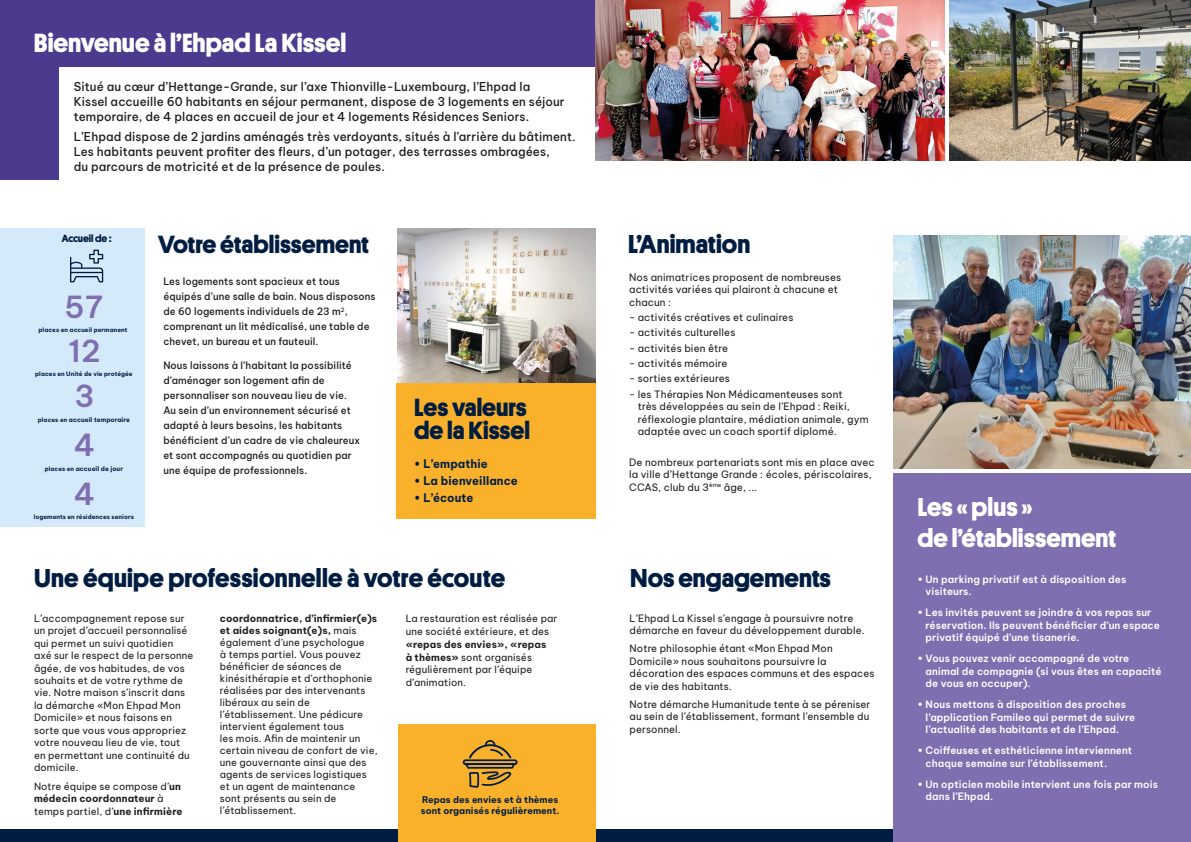
<style>
.page{position:relative;width:1191px;height:842px;background:#fff}
.page>*{position:absolute;margin:0;border:0;box-sizing:border-box;transform-origin:0 0}
.t1{font:600 29.8px "Be Vietnam Pro";color:#7f6fb0}
.t2{font:700 26.4px "Platform";color:#fff}
.t3{font:700 26px "Platform";color:#001d41}
.t4{font:700 26px/31.5px "Platform";color:#fff}
.t5{font:700 25px/23px "Platform";color:#001d41}
.t6{font:500 12px/15px "Be Vietnam Pro";letter-spacing:.01em;color:#1d1d1b}
.t7{font:700 11.6px "Be Vietnam Pro";letter-spacing:.005em;color:#001d41}
.t8{font:700 10.5px "Platform";color:#001d41}
.t9{font:10px/12.5px "Be Vietnam Pro";letter-spacing:.01em;color:#1d1d1b}
.t10{font:600 10px/12.5px "Be Vietnam Pro";letter-spacing:.01em;color:#fff}
.t11{font:500 10px/15px "Be Vietnam Pro";letter-spacing:.01em;color:#1d1d1b}
.t12{font:9.8px/12px "Be Vietnam Pro";letter-spacing:.01em;color:#1d1d1b}
.t13{font:700 9.1px/11.4px "Be Vietnam Pro";letter-spacing:.005em;color:#001d41}
.t14{font:700 6.2px "Be Vietnam Pro";letter-spacing:.01em;color:#001d41}
.t15{font:700 6px "Be Vietnam Pro";letter-spacing:.005em;color:#001d41}
.s1{font-size:6px}
.s2{font-weight:700}
</style>
<div class="page">
<div style="left:0;top:829px;width:902px;height:13px;background:#001d41"></div>
<div style="left:0;top:0;width:595px;height:67px;background:#4b3a8e"></div>
<div style="left:0;top:0;width:59px;height:179px;background:#4b3a8e"></div>
<div style="left:0;top:228px;width:145px;height:299px;background:#d4eafb"></div>
<svg style="left:70px;top:250px;width:33px;height:32px"></svg>
<img style="left:397px;top:228px;width:198px;height:156px">
<div style="left:893px;top:473px;width:298px;height:369px;background:#7f6fb0"></div>
<div style="left:396px;top:384px;width:199px;height:135px;background:#f9b02a"></div>
<img style="left:595px;top:0;width:349px;height:160px">
<img style="left:893px;top:236px;width:298px;height:232px">
<img style="left:949px;top:0;width:242px;height:160px">
<div style="left:398px;top:724px;width:197px;height:118px;background:#f9b02a"></div>
<svg style="left:462px;top:740px;width:56px;height:48px"></svg>
<h2 class="t2" style="left:34px;top:24px;width:314px">Bienvenue à l’Ehpad La Kissel</h2>
<p class="t6" style="left:74px;top:77px;width:492px">Situé au cœur d’Hettange-Grande, sur l’axe Thionville-Luxembourg, l’Ehpad la<br>Kissel accueille 60 habitants en séjour permanent, dispose de 3 logements en séjour temporaire, de 4 places en accueil de jour et 4 logements Résidences Seniors.</p>
<p class="t6" style="left:74px;top:128px;width:503px">L’Ehpad dispose de 2 jardins aménagés très verdoyants, situés à l’arrière du bâtiment.<br>Les habitants peuvent profiter des fleurs, d’un potager, des terrasses ombragées,<br>du parcours de motricité et de la présence de poules.</p>
<p class="t8" style="left:62px;top:231px;width:51px">Accueil de :</p>
<h1 class="t1" style="left:65px;top:281px;width:40px">57</h1>
<p class="t15" style="left:39px;top:325px;width:90px">places en accueil permanent</p>
<h1 class="t1" style="left:68px;top:326px;width:34px">12</h1>
<p class="t15" style="left:35px;top:369px;width:99px">places en Unité de vie protégée</p>
<h1 class="t1" style="left:75px;top:371px;width:22px">3</h1>
<p class="t14" style="left:38px;top:414px;width:94px"><span class="s1">places en</span> accueil temporaire</p>
<h1 class="t1" style="left:74px;top:420px;width:23px">4</h1>
<p class="t14" style="left:45px;top:463px;width:80px"><span class="s1">places en</span> accueil de jour</p>
<h1 class="t1" style="left:74px;top:469px;width:23px">4</h1>
<p class="t15" style="left:34px;top:512px;width:102px">logements en résidences seniors</p>
<h3 class="t5" style="left:158px;top:231px;width:212px">Votre établissement</h3>
<p class="t11" style="left:163px;top:273px;width:214px">Les logements sont spacieux et tous équipés d’une salle de bain. Nous disposons de 60 logements individuels de 23 m<sup>2</sup>, comprenant un lit médicalisé, une table de chevet, un bureau et un fauteuil.</p>
<p class="t11" style="left:163px;top:356px;width:198px">Nous laissons à l’habitant la possibilité d’aménager son logement afin de personnaliser son nouveau lieu de vie.<br>Au sein d’un environnement sécurisé et adapté à leurs besoins, les habitants bénéficient d’un cadre de vie chaleureux et sont accompagnés au quotidien par une équipe de professionnels.</p>
<h3 class="t5" style="left:414px;top:394px;width:117px">Les valeurs de la Kissel</h3>
<p class="t7" style="left:414px;top:454px;width:75px">• L’empathie</p>
<p class="t7" style="left:414px;top:471px;width:105px">• La bienveillance</p>
<p class="t7" style="left:414px;top:488px;width:61px">• L’écoute</p>
<h3 class="t3" style="left:34px;top:559px;width:473px">Une équipe professionnelle à votre écoute</h3>
<p class="t12" style="left:34px;top:611px;width:161px;line-height:12.5px">L’accompagnement repose sur un projet d’accueil personnalisé qui permet un suivi quotidien axé sur le respect de la personne âgée, de vos habitudes, de vos souhaits et de votre rythme de vie. Notre maison s’inscrit dans la démarche «Mon Ehpad Mon<br>Domicile» et nous faisons en sorte que vous vous appropriez votre nouveau lieu de vie, tout en permettant une continuité du domicile.</p>
<p class="t12" style="left:34px;top:779px;width:150px;line-height:12.5px">Notre équipe se compose d’<span class="s2">un médecin coordonnateur</span> à temps partiel, d’<span class="s2">une infirmière</span></p>
<p class="t12" style="left:220px;top:611px;width:159px"><span class="s2">coordonnatrice, d’infirmier(e)s et aides soignant(e)s,</span> mais également d’une psychologue<br>à temps partiel. Vous pouvez bénéficier de séances de kinésithérapie et d’orthophonie réalisées par des intervenants libéraux au sein de l’établissement. Une pédicure intervient également tous<br>les mois. Afin de maintenir un certain niveau de confort de vie, une gouvernante ainsi que des agents de services logistiques et un agent de maintenance sont présents au sein de l’établissement.</p>
<p class="t12" style="left:406px;top:610px;width:153px;line-height:13px">La restauration est réalisée par une société extérieure, et des</p>
<p class="t12" style="left:406px;top:636px;width:142px;line-height:13px"><span class="s2">«repas des envies», «repas à thèmes»</span> sont organisés régulièrement par l’équipe d’animation.</p>
<p class="t13" style="left:421px;top:792px;width:140px">Repas des envies et à thèmes sont organisés régulièrement.</p>
<h3 class="t3" style="left:628px;top:225px;width:124px">L’Animation</h3>
<p class="t9" style="left:629px;top:270px;width:214px">Nos animatrices proposent de nombreuses activités variées qui plairont à chacune et chacun :</p>
<p class="t9" style="left:629px;top:310px;width:166px">- activités créatives et culinaires</p>
<p class="t9" style="left:629px;top:325px;width:108px">- activités culturelles</p>
<p class="t9" style="left:629px;top:341px;width:101px">- activités bien être</p>
<p class="t9" style="left:629px;top:356px;width:100px">- activités mémoire</p>
<p class="t9" style="left:629px;top:371px;width:102px">- sorties extérieures</p>
<p class="t9" style="left:638px;top:387px;width:232px;text-indent:-9px">- les Thérapies Non Médicamenteuses sont<br>très développées au sein de l’Ehpad : Reiki, réflexologie plantaire, médiation animale, gym adaptée avec un coach sportif diplomé.</p>
<p class="t9" style="left:629px;top:455px;width:247px">De nombreux partenariats sont mis en place avec la ville d’Hettange Grande : écoles, périscolaires,<br>CCAS, club du 3<sup>ème</sup> âge, ...</p>
<h3 class="t3" style="left:630px;top:559px;width:202px">Nos engagements</h3>
<p class="t9" style="left:629px;top:611px;width:237px">L’Ehpad La Kissel s’engage à poursuivre notre démarche en faveur du développement durable.</p>
<p class="t9" style="left:629px;top:641px;width:246px">Notre philosophie étant «Mon Ehpad Mon Domicile» nous souhaitons poursuivre la décoration des espaces communs et des espaces de vie des habitants.</p>
<p class="t9" style="left:629px;top:697px;width:242px">Notre démarche Humanitude tente à se péreniser au sein de l’établissement, formant l’ensemble du personnel.</p>
<h3 class="t4" style="left:917px;top:489px;width:200px">Les «plus »<br>de l’établissement</h3>
<p class="t10" style="left:925px;top:572px;width:202px;text-indent:-8px">• Un parking privatif est à disposition des visiteurs.</p>
<p class="t10" style="left:925px;top:605px;width:236px;text-indent:-8px">• Les invités peuvent se joindre à vos repas sur réservation. Ils peuvent bénéficier d’un espace privatif équipé d’une tisanerie.</p>
<p class="t10" style="left:925px;top:651px;width:237px;text-indent:-8px">• Vous pouvez venir accompagné de votre animal de compagnie (si vous êtes en capacité de vous en occuper).</p>
<p class="t10" style="left:925px;top:697px;width:211px;text-indent:-8px">• Nous mettons à disposition des proches l’application Famileo qui permet de suivre l’actualité des habitants et de l’Ehpad.</p>
<p class="t10" style="left:925px;top:743px;width:208px;text-indent:-8px">• Coiffeuses et esthéticienne interviennent chaque semaine sur l’établissement.</p>
<p class="t10" style="left:925px;top:777px;width:234px;text-indent:-8px">• Un opticien mobile intervient une fois par mois dans l’Ehpad.</p>
</div>
